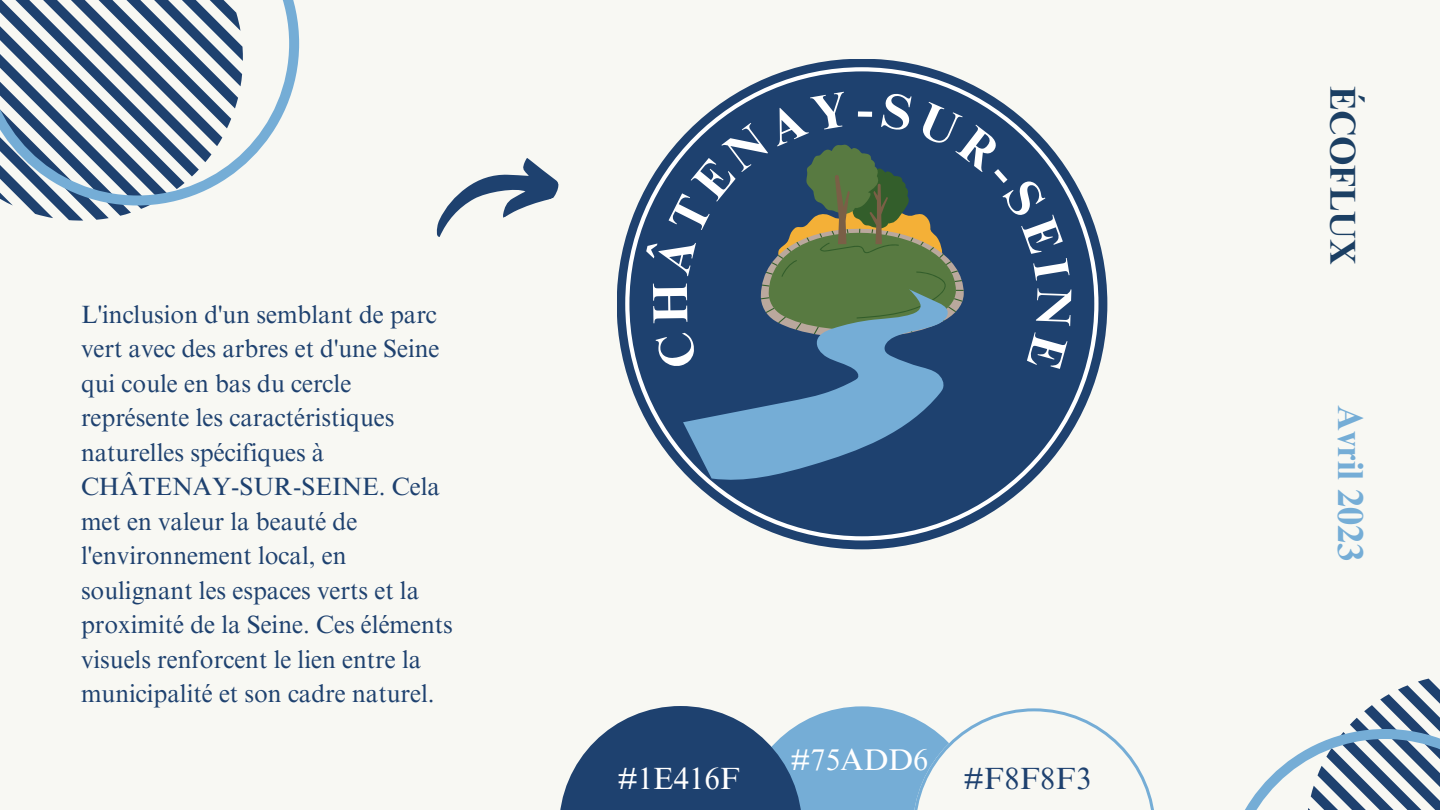
<style>
.page{position:relative;width:1440px;height:810px;background:#f8f8f3}
.page>*{position:absolute;margin:0;border:0;box-sizing:border-box;transform-origin:0 0}
.t1{font:700 36px "Times NRMT Pro";color:#75add6}
.t2{font:700 36px "Times NRMT Pro";color:#1b3f63}
.t3{font:30.7px "Times NRMT Pro";color:#fff}
.t4{font:30.7px "Times NRMT Pro";color:#1e416f}
.t5{font:30px "Times NRMT Pro";color:#fff}
.t6{font:25px/34.5px "Times NRMT Pro";color:#1e416f}
.s1{color:#1e416f}
</style>
<div class="page">
<svg style="left:625px;top:67px;width:473px;height:473px"></svg>
<svg style="left:636px;top:78px;width:451px;height:451px;fill:#1e416f"></svg>
<svg style="left:683px;top:371px;width:265px;height:109px;background:#4e7ca7"></svg>
<svg style="left:12px;top:205px;width:138px;height:16px"></svg>
<svg style="left:0;top:0;width:299px;height:205px"></svg>
<svg style="left:1245px;top:679px;width:195px;height:131px"></svg>
<div style="left:741px;top:706px;width:243px;height:104px;background:#75add6"></div>
<svg style="left:913px;top:708px;width:241px;height:102px"></svg>
<svg style="left:560px;top:706px;width:242px;height:104px;fill:#1e416f"></svg>
<svg style="left:436px;top:158px;width:123px;height:79px"></svg>
<svg style="left:642px;top:91px;width:430px;height:280px;background:#405e74"></svg>
<p class="t6" style="left:81px;top:300px;width:373px">L'inclusion d'un semblant de parc vert avec des arbres et d'une Seine qui coule en bas du cercle représente les caractéristiques naturelles spécifiques à<br>CHÂTENAY-SUR-SEINE. Cela met en valeur la beauté de l'environnement local, en soulignant les espaces verts et la proximité de la Seine. Ces éléments visuels renforcent le lien entre la municipalité et son cadre naturel.</p>
<p class="t3" style="left:597px;top:767px;width:145px"><span class="s1">#</span>#1E416F</p>
<p class="t5" style="left:791px;top:749px;width:139px">#75ADD6</p>
<p class="t4" style="left:963px;top:767px;width:130px">#F8F8F3</p>
<h1 class="t2" style="left:1356px;top:86px;width:180px;rotate:90deg">ÉCOFLUX</h1>
<h1 class="t1" style="left:1364px;top:405px;width:158px;rotate:90deg">Avril 2023</h1>
</div>
